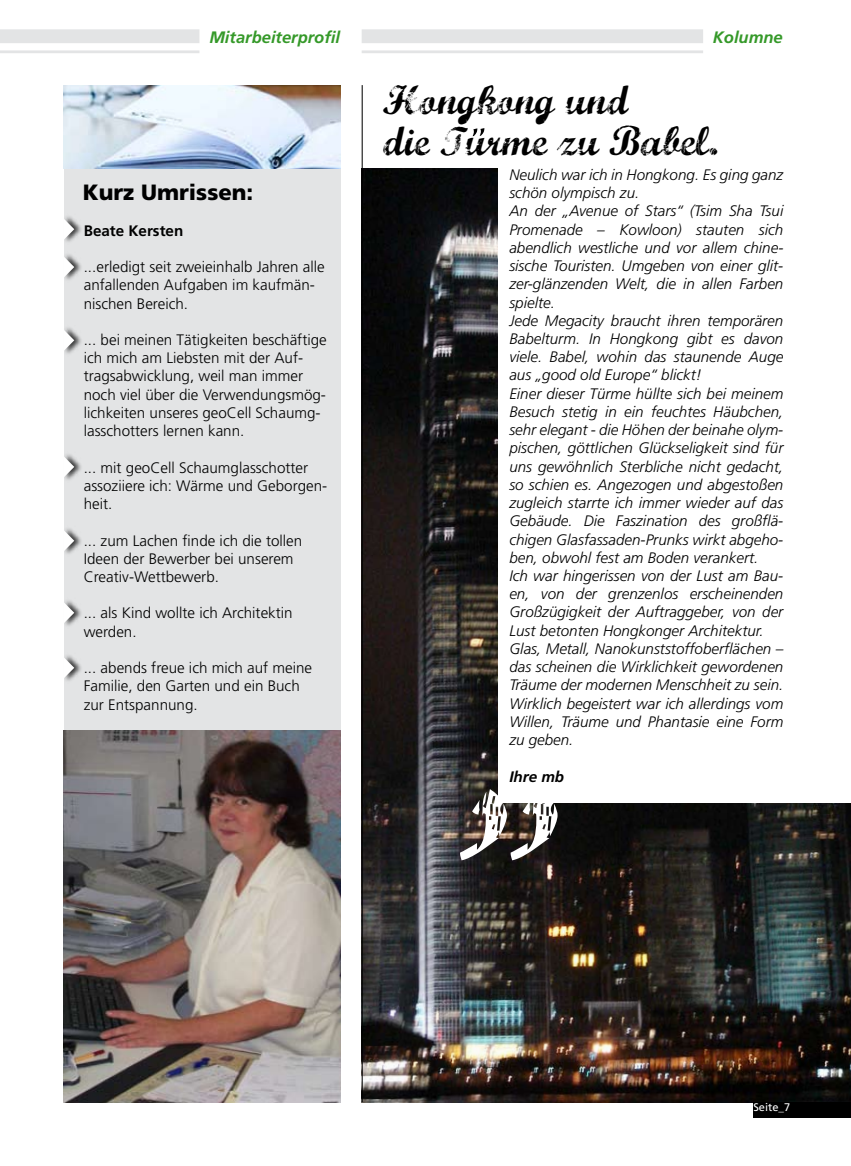
<style>
.page{position:relative;width:851px;height:1166px;background:#fff}
.page>*{position:absolute;margin:0;border:0;box-sizing:border-box;transform-origin:0 0}
.t1{font:237.3px "Marcelle Script";color:#fff}
.t2{font:41.4px/41.4px "Marcelle Script";color:#000}
.t3{font:900 22.05px "Frutiger";color:#000}
.t4{font:italic 700 16.5px "Frutiger";color:#359929}
.t5{font:italic 300 15.15px/18.1px "Frutiger";color:#000}
.t6{font:300 15.15px/18.1px "Frutiger";color:#000}
.t7{font:700 15.15px "Frutiger";color:#000}
.t8{font:italic 700 15.15px "Frutiger";color:#000}
.t9{font:11.1px "Frutiger";color:#fff}
</style>
<div class="page">
<div style="left:64px;top:85px;width:276px;height:1016px;background:#e3e4e5"></div>
<img style="left:362px;top:168px;width:488px;height:933px">
<div style="left:753px;top:1101px;width:97px;height:16px;background:#000"></div>
<hr style="left:0;top:50px;width:199px;height:3px;background:#e3e4e5">
<div style="left:0;top:29px;width:199px;height:14px;background:#e3e4e5"></div>
<div style="left:498px;top:164px;width:352px;height:638px;background:#fff"></div>
<hr style="left:361px;top:85px;width:1px;height:1016px;background:#000">
<img style="left:64px;top:730px;width:276px;height:371px">
<hr style="left:361px;top:50px;width:342px;height:3px;background:#e3e4e5">
<div style="left:361px;top:29px;width:342px;height:14px;background:#e3e4e5"></div>
<img style="left:64px;top:85px;width:276px;height:83px">
<div style="left:63px;top:251px;width:37px;height:37px;background:#000;opacity:.75"></div>
<svg style="left:63px;top:256px;width:11px;height:22px"></svg>
<div style="left:63px;top:213px;width:37px;height:37px;background:#000;opacity:.75"></div>
<svg style="left:63px;top:218px;width:11px;height:22px"></svg>
<div style="left:63px;top:324px;width:37px;height:37px;background:#000;opacity:.75"></div>
<svg style="left:63px;top:329px;width:11px;height:22px"></svg>
<div style="left:63px;top:451px;width:37px;height:37px;background:#000;opacity:.75"></div>
<svg style="left:63px;top:455px;width:11px;height:23px"></svg>
<div style="left:63px;top:524px;width:37px;height:38px;background:#000;opacity:.75"></div>
<svg style="left:63px;top:529px;width:11px;height:22px"></svg>
<div style="left:63px;top:596px;width:37px;height:38px;background:#000;opacity:.75"></div>
<svg style="left:63px;top:601px;width:11px;height:22px"></svg>
<div style="left:63px;top:651px;width:37px;height:38px;background:#000;opacity:.75"></div>
<svg style="left:63px;top:656px;width:11px;height:22px"></svg>
<svg style="left:472px;top:128px;width:12px;height:8px"></svg>
<p class="t4" style="left:209px;top:27px;width:132px">Mitarbeiterprofil</p>
<h3 class="t3" style="left:83px;top:178px;width:172px">Kurz Umrissen:</h3>
<p class="t7" style="left:84px;top:221px;width:101px">Beate Kersten</p>
<p class="t6" style="left:84px;top:257px;width:242px">...erledigt seit zweieinhalb Jahren alle anfallenden Aufgaben im kaufmän&shy;nischen Bereich.</p>
<p class="t6" style="left:84px;top:330px;width:244px">... bei meinen Tätigkeiten beschäftige ich mich am Liebsten mit der Auf&shy;tragsabwicklung, weil man immer noch viel über die Verwendungsmög&shy;lichkeiten unseres geoCell Schaumg&shy;lasschotters lernen kann.</p>
<p class="t6" style="left:84px;top:458px;width:245px">... mit geoCell Schaumglasschotter assoziiere ich: Wärme und Geborgen&shy;heit.</p>
<p class="t6" style="left:84px;top:531px;width:220px">... zum Lachen finde ich die tollen<br>Ideen der Bewerber bei unserem<br>Creativ-Wettbewerb.</p>
<p class="t6" style="left:84px;top:604px;width:210px">... als Kind wollte ich Architektin werden.</p>
<p class="t6" style="left:84px;top:658px;width:230px">... abends freue ich mich auf meine<br>Familie, den Garten und ein Buch zur Entspannung.</p>
<p class="t4" style="left:712px;top:27px;width:71px">Kolumne</p>
<h2 class="t2" style="left:383px;top:77px;width:336px">Hongkong und<br>die Türme zu Babel.</h2>
<p class="t5" style="left:509px;top:165px;width:275px">Neulich war ich in Hongkong. Es ging ganz schön olympisch zu.<br>An der „Avenue of Stars“ (Tsim Sha Tsui Promenade – Kowloon) stauten sich abendlich westliche und vor allem chine&shy;sische Touristen. Umgeben von einer glit&shy;zer-glänzenden Welt, die in allen Farben spielte.<br>Jede Megacity braucht ihren temporären Babelturm. In Hongkong gibt es davon viele. Babel, wohin das staunende Auge aus „good old Europe“ blickt!<br>Einer dieser Türme hüllte sich bei meinem Besuch stetig in ein feuchtes Häubchen, sehr elegant - die Höhen der beinahe olym&shy;pischen, göttlichen Glückseligkeit sind für uns gewöhnlich Sterbliche nicht gedacht, so schien es. Angezogen und abgestoßen zugleich starrte ich immer wieder auf das Gebäude. Die Faszination des großflä&shy;chigen Glasfassaden-Prunks wirkt abgeho&shy;ben, obwohl fest am Boden verankert.<br>Ich war hingerissen von der Lust am Bau&shy;en, von der grenzenlos erscheinenden Großzügigkeit der Auftraggeber, von der Lust betonten Hongkonger Architektur.<br>Glas, Metall, Nanokunststoffoberflächen – das scheinen die Wirklichkeit gewordenen Träume der modernen Menschheit zu sein.<br>Wirklich begeistert war ich allerdings vom Willen, Träume und Phantasie eine Form zu geben.</p>
<p class="t8" style="left:509px;top:767px;width:56px">Ihre mb</p>
<h1 class="t1" style="left:454px;top:574px;width:109px">,,</h1>
<p class="t9" style="left:753px;top:1099px;width:38px">Seite_7</p>
</div>
